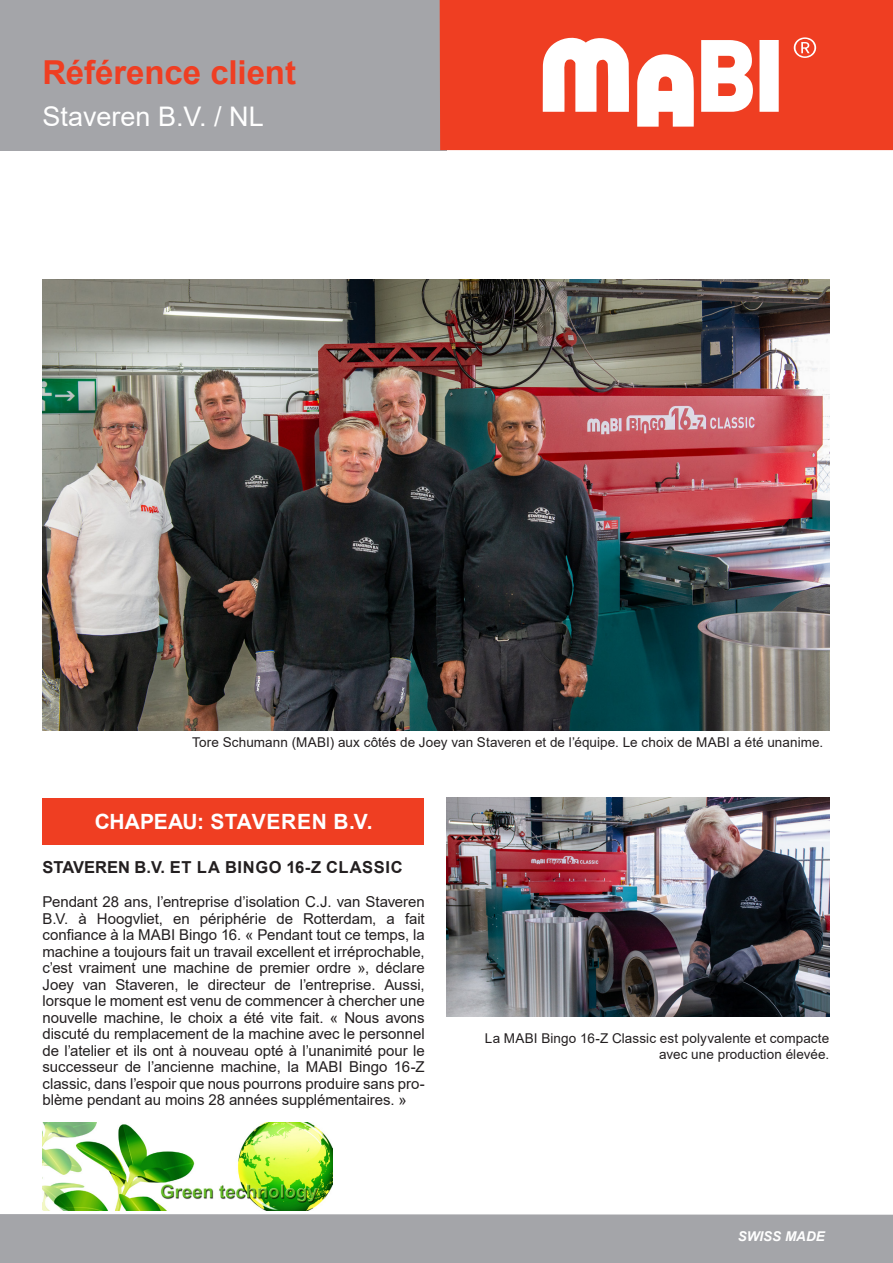
<style>
.page{position:relative;width:893px;height:1263px;background:#fff}
.page>*{position:absolute;margin:0;border:0;box-sizing:border-box;transform-origin:0 0}
.t1{font:700 33px "Arial";letter-spacing:-.005em;color:#ef3e22}
.t2{font:27px "Arial";color:#fff}
.t3{font:700 21px "Arial";letter-spacing:.005em;color:#fff}
.t4{font:700 16.5px "Arial";letter-spacing:.03em;color:#231f20}
.t5{font:15px/16.5px "Arial";letter-spacing:-.005em;color:#231f20;text-align:justify}
.t6{font:13.5px "Arial";letter-spacing:.005em;color:#231f20}
.t7{font:italic 700 13.5px "Arial";color:#fff}
</style>
<div class="page">
<img style="left:446px;top:798px;width:383px;height:218px">
<img style="left:43px;top:280px;width:786px;height:451px">
<img style="left:43px;top:1122px;width:289px;height:89px">
<div style="left:0;top:1214px;width:893px;height:49px;background:#a4a5a9"></div>
<div style="left:43px;top:798px;width:381px;height:46px;background:#ef3e22"></div>
<div style="left:0;top:0;width:446px;height:150px;background:#a4a5a9"></div>
<div style="left:440px;top:0;width:453px;height:150px;background:#ef3e22"></div>
<svg style="left:543px;top:37px;width:236px;height:90px"></svg>
<svg style="left:794px;top:37px;width:22px;height:21px"></svg>
<p class="t1" style="left:43px;top:49px;width:255px">Référence client</p>
<p class="t2" style="left:43px;top:98px;width:223px">Staveren B.V. / NL</p>
<p class="t6" style="left:192px;top:733px;width:633px">Tore Schumann (MABI) aux côtés de Joey van Staveren et de l’équipe. Le choix de MABI a été unanime.</p>
<p class="t3" style="left:95px;top:806px;width:279px">CHAPEAU: STAVEREN B.V.</p>
<p class="t4" style="left:43px;top:855px;width:362px">STAVEREN B.V. ET LA BINGO 16-Z CLASSIC</p>
<p class="t5" style="left:43px;top:894px;width:384px">Pendant 28 ans, l’entreprise d’isolation C.J. van Staveren B.V. à Hoogvliet, en périphérie de Rotterdam, a fait confiance à la MABI Bingo 16. « Pendant tout ce temps, la machine a toujours fait un travail excellent et irréprochable, c’est vraiment une machine de premier ordre », déclare Joey van Staveren, le directeur de l’entreprise. Aussi, lorsque le moment est venu de commencer à chercher une nouvelle machine, le choix a été vite fait. « Nous avons discuté du remplacement de la machine avec le personnel de l’atelier et ils ont à nouveau opté à l’unanimité pour le successeur de l’ancienne machine, la MABI Bingo 16-Z classic, dans l’espoir que nous pourrons produire sans pro&shy;blème pendant au moins 28 années supplémentaires. »</p>
<p class="t6" style="left:485px;top:1029px;width:346px">La MABI Bingo 16-Z Classic est polyvalente et compacte</p>
<p class="t6" style="left:659px;top:1045px;width:172px">avec une production élevée.</p>
<p class="t7" style="left:738px;top:1227px;width:89px">SWISS MADE</p>
</div>
